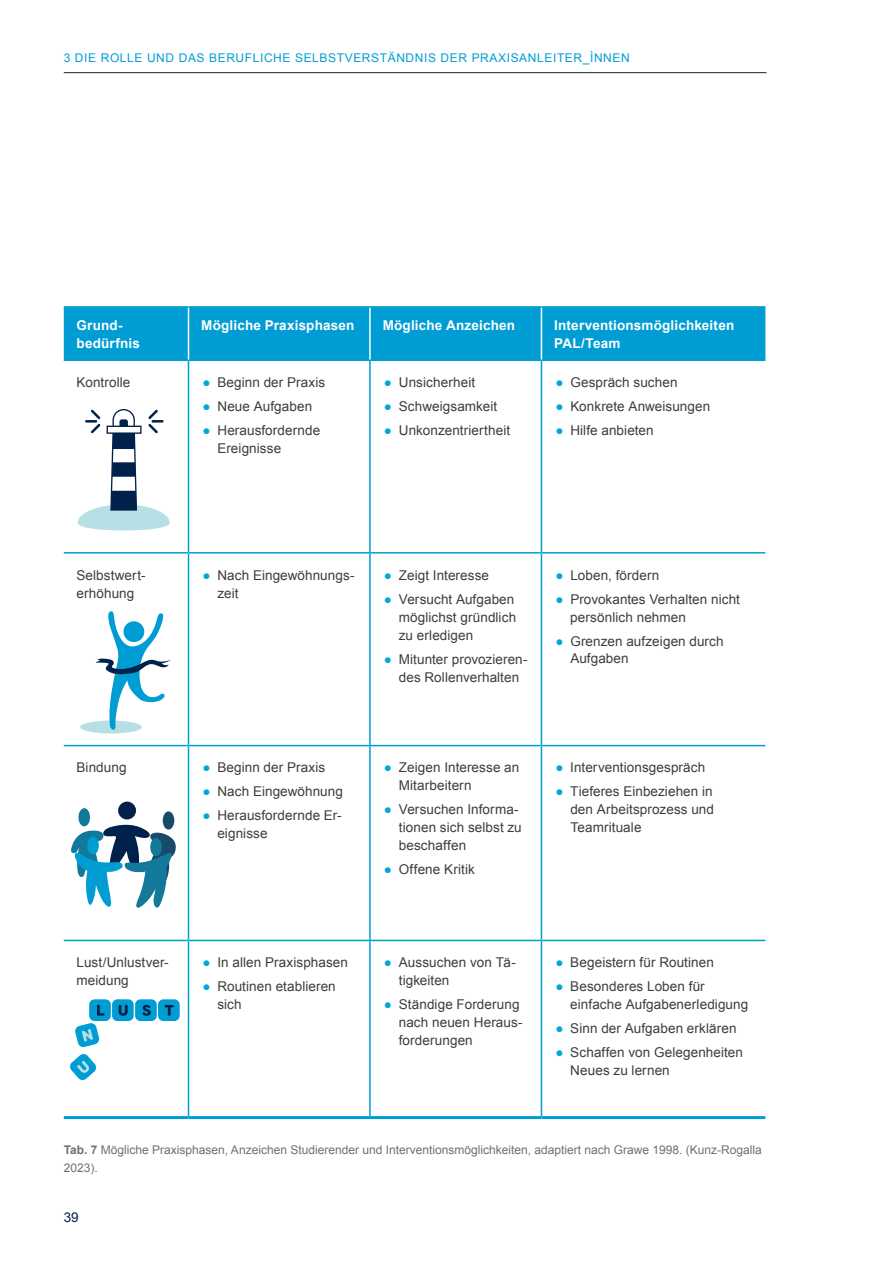
<style>
.page{position:relative;width:893px;height:1263px;background:#fff}
.page>*{position:absolute;margin:0;border:0;box-sizing:border-box;transform-origin:0 0}
.t1{font:13.5px/18px "Arial";letter-spacing:.005em;color:#3d3d3d}
.t2{font:700 13.5px/18px "Arial";letter-spacing:.01em;color:#fff}
.t3{font:13.5px "Arial Bold MT2";letter-spacing:.015em;color:#fff}
.t4{font:13.5px "Arial MT51";color:#00214a}
.t5{font:12px "Arial";color:#707071}
.t6{font:12px "Arial MT3";letter-spacing:.05em;color:#009dd4}
.t7{font:12px "Arial MT3";color:#707071}
.s1{font-family:"Arial MT3";color:#00a7da}
.s2{font-weight:700}
.s3{font-family:"Arial MT52"}
</style>
<div class="page">
<hr style="left:64px;top:72px;width:702px;height:1px;background:#1d1e1f">
<div style="left:64px;top:308px;width:701px;height:51px;background:#009dd4"></div>
<hr style="left:64px;top:306px;width:125px;height:2px;background:#009dd4">
<hr style="left:189px;top:306px;width:181px;height:2px;background:#009dd4">
<hr style="left:370px;top:306px;width:171px;height:2px;background:#009dd4">
<hr style="left:541px;top:306px;width:224px;height:2px;background:#009dd4">
<hr style="left:188px;top:361px;width:1px;height:191px;background:#009dd4">
<hr style="left:369px;top:361px;width:2px;height:191px;background:#009dd4">
<hr style="left:541px;top:361px;width:1px;height:191px;background:#009dd4">
<hr style="left:188px;top:554px;width:1px;height:191px;background:#009dd4">
<hr style="left:369px;top:554px;width:2px;height:191px;background:#009dd4">
<hr style="left:541px;top:554px;width:1px;height:191px;background:#009dd4">
<hr style="left:188px;top:746px;width:1px;height:194px;background:#009dd4">
<hr style="left:369px;top:746px;width:2px;height:194px;background:#009dd4">
<hr style="left:541px;top:746px;width:1px;height:194px;background:#009dd4">
<hr style="left:188px;top:941px;width:1px;height:175px;background:#009dd4">
<hr style="left:369px;top:941px;width:2px;height:175px;background:#009dd4">
<hr style="left:541px;top:941px;width:1px;height:175px;background:#009dd4">
<hr style="left:64px;top:359px;width:125px;height:2px;background:#009dd4">
<hr style="left:189px;top:359px;width:181px;height:2px;background:#009dd4">
<hr style="left:370px;top:359px;width:171px;height:2px;background:#009dd4">
<hr style="left:541px;top:359px;width:224px;height:2px;background:#009dd4">
<hr style="left:64px;top:552px;width:125px;height:2px;background:#009dd4">
<hr style="left:189px;top:552px;width:181px;height:2px;background:#009dd4">
<hr style="left:370px;top:552px;width:171px;height:2px;background:#009dd4">
<hr style="left:541px;top:552px;width:224px;height:2px;background:#009dd4">
<hr style="left:64px;top:745px;width:125px;height:1px;background:#009dd4">
<hr style="left:189px;top:745px;width:181px;height:1px;background:#009dd4">
<hr style="left:370px;top:745px;width:171px;height:1px;background:#009dd4">
<hr style="left:541px;top:745px;width:224px;height:1px;background:#009dd4">
<hr style="left:64px;top:940px;width:125px;height:1px;background:#009dd4">
<hr style="left:189px;top:940px;width:181px;height:1px;background:#009dd4">
<hr style="left:370px;top:940px;width:171px;height:1px;background:#009dd4">
<hr style="left:541px;top:940px;width:224px;height:1px;background:#009dd4">
<hr style="left:64px;top:1116px;width:125px;height:3px;background:#009dd4">
<hr style="left:189px;top:1116px;width:181px;height:3px;background:#009dd4">
<hr style="left:370px;top:1116px;width:171px;height:3px;background:#009dd4">
<hr style="left:541px;top:1116px;width:224px;height:3px;background:#009dd4">
<hr style="left:188px;top:308px;width:1px;height:51px;background:#fff">
<hr style="left:369px;top:308px;width:2px;height:51px;background:#fff">
<hr style="left:541px;top:308px;width:1px;height:51px;background:#fff">
<svg style="left:78px;top:409px;width:92px;height:122px"></svg>
<div style="left:80px;top:720px;width:62px;height:13px;background:#b6dfe6;border-radius:50%"></div>
<svg style="left:95px;top:611px;width:76px;height:121px"></svg>
<div style="left:118px;top:801px;width:18px;height:18px;background:#00214a;border-radius:50%"></div>
<div style="left:78px;top:808px;width:12px;height:18px;background:#12799a;border-radius:50%"></div>
<div style="left:163px;top:811px;width:11px;height:18px;background:#1a4a6a;border-radius:50%"></div>
<svg style="left:71px;top:823px;width:105px;height:85px"></svg>
<div style="left:89px;top:999px;width:22px;height:22px;background:#009dd4;border-radius:5px"></div>
<div style="left:112px;top:999px;width:22px;height:22px;background:#009dd4;border-radius:5px"></div>
<div style="left:135px;top:999px;width:22px;height:22px;background:#009dd4;border-radius:5px"></div>
<div style="left:158px;top:999px;width:22px;height:22px;background:#009dd4;border-radius:5px"></div>
<svg style="left:70px;top:1023px;width:30px;height:57px"></svg>
<svg style="left:97px;top:1005px;width:8px;height:11px"></svg>
<svg style="left:119px;top:1005px;width:9px;height:11px"></svg>
<svg style="left:142px;top:1005px;width:9px;height:11px"></svg>
<svg style="left:165px;top:1005px;width:9px;height:11px"></svg>
<p class="t6" style="left:64px;top:50px;width:567px">3 DIE ROLLE UND DAS BERUFLICHE SELBSTVERSTÄNDNIS DER PRAXISANLEITER_ÌNNEN</p>
<p class="t3" style="left:77px;top:316px;width:48px">Grund-</p>
<p class="t2" style="left:77px;top:334px;width:65px">bedürfnis</p>
<p class="t2" style="left:201px;top:316px;width:155px">Mögliche Praxisphasen</p>
<p class="t2" style="left:383px;top:316px;width:134px">Mögliche Anzeichen</p>
<p class="t2" style="left:554px;top:316px;width:182px">Interventionsmöglichkeiten<br>PAL/Team</p>
<p class="t1" style="left:77px;top:373px;width:55px">Kontrolle</p>
<p class="t1" style="left:203px;top:373px;width:124px"><span class="s1">●</span> Beginn der Praxis</p>
<p class="t1" style="left:203px;top:397px;width:111px"><span class="s1">●</span> Neue Aufgaben</p>
<p class="t1" style="left:217px;top:421px;width:104px;text-indent:-15px"><span class="s1">●</span> Herausfordernde<br>Ereignisse</p>
<p class="t1" style="left:384px;top:373px;width:93px"><span class="s1">●</span> Unsicherheit</p>
<p class="t1" style="left:384px;top:397px;width:115px"><span class="s1">●</span> Schweigsamkeit</p>
<p class="t1" style="left:384px;top:421px;width:128px"><span class="s1">●</span> Unkonzentriertheit</p>
<p class="t1" style="left:555px;top:373px;width:124px"><span class="s1">●</span> Gespräch suchen</p>
<p class="t1" style="left:555px;top:397px;width:156px"><span class="s1">●</span> Konkrete Anweisungen</p>
<p class="t1" style="left:555px;top:421px;width:100px"><span class="s1">●</span> Hilfe anbieten</p>
<p class="t1" style="left:77px;top:566px;width:71px">Selbstwert&shy;erhöhung</p>
<p class="t1" style="left:217px;top:566px;width:139px;text-indent:-15px"><span class="s1">●</span> Nach Eingewöhnungs&shy;zeit</p>
<p class="t1" style="left:384px;top:566px;width:107px"><span class="s1">●</span> Zeigt Interesse</p>
<p class="t1" style="left:399px;top:590px;width:119px;text-indent:-15px"><span class="s1">●</span> Versucht Aufgaben möglichst gründlich zu erledigen</p>
<p class="t1" style="left:384px;top:650px;width:145px;text-align:center"><span class="s1">●</span> Mitunter provozieren&shy;des Rollenverhalten</p>
<p class="t1" style="left:555px;top:566px;width:105px"><span class="s1">●</span> Loben, fördern</p>
<p class="t1" style="left:570px;top:590px;width:171px;text-indent:-15px"><span class="s1">●</span> Provokantes Verhalten nicht persönlich nehmen</p>
<p class="t1" style="left:570px;top:632px;width:155px;text-indent:-15px"><span class="s1">●</span> Grenzen aufzeigen durch<br>Aufgaben</p>
<p class="t1" style="left:76px;top:759px;width:52px">Bindung</p>
<p class="t1" style="left:202px;top:759px;width:124px"><span class="s1">●</span> Beginn der Praxis</p>
<p class="t1" style="left:202px;top:783px;width:142px"><span class="s1">●</span> Nach Eingewöhnung</p>
<p class="t1" style="left:217px;top:807px;width:126px;text-indent:-15px"><span class="s1">●</span> Herausfordernde Er&shy;eignisse</p>
<p class="t1" style="left:399px;top:759px;width:122px;text-indent:-15px"><span class="s1">●</span> Zeigen Interesse an<br>Mitarbeitern</p>
<p class="t1" style="left:399px;top:801px;width:124px;text-indent:-15px"><span class="s1">●</span> Versuchen Informa&shy;tionen sich selbst zu beschaffen</p>
<p class="t1" style="left:384px;top:861px;width:93px"><span class="s1">●</span> Offene Kritik</p>
<p class="t1" style="left:555px;top:759px;width:151px"><span class="s1">●</span> Interventionsgespräch</p>
<p class="t1" style="left:570px;top:783px;width:145px;text-align:justify;text-indent:-15px"><span class="s1">●</span> Tieferes Einbeziehen in den Arbeitsprozess und Teamrituale</p>
<p class="t1" style="left:76px;top:953px;width:94px">Lust/Unlustver&shy;meidung</p>
<p class="t1" style="left:202px;top:953px;width:147px"><span class="s1">●</span> In allen Praxisphasen</p>
<p class="t1" style="left:217px;top:977px;width:120px;text-indent:-15px"><span class="s1">●</span> Routinen etablieren sich</p>
<p class="t1" style="left:399px;top:953px;width:119px;text-indent:-15px"><span class="s1">●</span> Aussuchen von Tä&shy;tigkeiten</p>
<p class="t1" style="left:399px;top:995px;width:125px;text-indent:-15px"><span class="s1">●</span> Ständige Forderung nach neuen Heraus&shy;forderungen</p>
<p class="t1" style="left:555px;top:953px;width:160px"><span class="s1">●</span> Begeistern für Routinen</p>
<p class="t1" style="left:570px;top:977px;width:179px;text-indent:-15px"><span class="s1">●</span> Besonderes Loben für einfache Aufgabenerledigung</p>
<p class="t1" style="left:555px;top:1019px;width:183px"><span class="s1">●</span> Sinn der Aufgaben erklären</p>
<p class="t1" style="left:570px;top:1043px;width:174px;text-indent:-15px"><span class="s1">●</span> Schaffen von Gelegenheiten<br>Neues zu lernen</p>
<p class="t5" style="left:64px;top:1141px;width:700px"><span class="s2">Tab. 7</span> Mögliche Praxisphasen, Anzeichen Studierender und Interventionsmöglichkeiten, adaptiert nach Grawe 1998. (Kunz-Rogalla</p>
<p class="t7" style="left:64px;top:1159px;width:36px">2023).</p>
<p class="t4" style="left:64px;top:1208px;width:17px">3<span class="s3">9</span></p>
</div>
